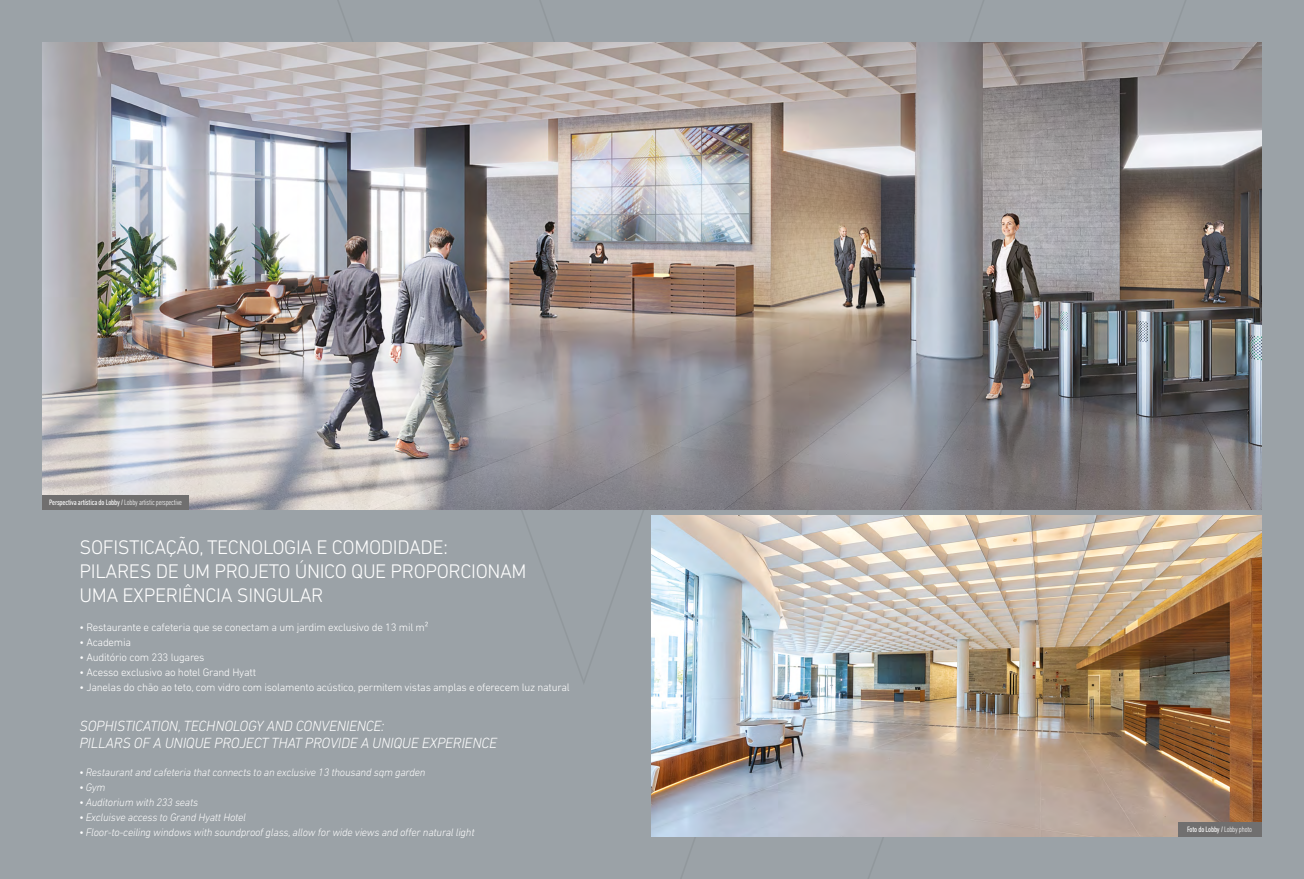
<style>
.page{position:relative;width:1304px;height:879px;background:#9ba2a7}
.page>*{position:absolute;margin:0;border:0;box-sizing:border-box;transform-origin:0 0}
.t1{font:300 20px/24px "DIN Next LT Pro";letter-spacing:-.02em;color:#fff}
.t2{font:italic 300 15px/17px "DIN Next LT Pro";letter-spacing:-.02em;color:#fff}
.t3{font:300 11px "DIN Next LT Pro";letter-spacing:-.02em;color:#fff}
.t4{font:italic 300 11px "DIN Next LT Pro";letter-spacing:-.02em;color:#fff}
.t5{font:condensed 8px "DIN Next LT Pro";letter-spacing:-.02em;color:#fff}
.s1{font-weight:300}
</style>
<div class="page">
<img style="left:43px;top:43px;width:1218px;height:466px">
<div style="left:43px;top:495px;width:146px;height:14px;background:#706f6f"></div>
<img style="left:652px;top:515px;width:609px;height:321px">
<div style="left:1178px;top:822px;width:83px;height:14px;background:#706f6f"></div>
<p class="t5" style="left:49px;top:498px;width:134px">Perspectiva artística do Lobby / <span class="s1">Lobby artistic perspective</span></p>
<h1 class="t1" style="left:80px;top:535px;width:449px">SOFISTICAÇÃO, TECNOLOGIA E COMODIDADE:<br>PILARES DE UM PROJETO ÚNICO QUE PROPORCIONAM<br>UMA EXPERIÊNCIA SINGULAR</h1>
<p class="t3" style="left:80px;top:621px;width:350px">• Restaurante e cafeteria que se conectam a um jardim exclusivo de 13 mil m²</p>
<p class="t3" style="left:80px;top:636px;width:53px">• Academia</p>
<p class="t3" style="left:80px;top:651px;width:127px">• Auditório com 233 lugares</p>
<p class="t3" style="left:80px;top:666px;width:178px">• Acesso exclusivo ao hotel Grand Hyatt</p>
<p class="t3" style="left:80px;top:681px;width:492px">• Janelas do chão ao teto, com vidro com isolamento acústico, permitem vistas amplas e oferecem luz natural</p>
<h2 class="t2" style="left:80px;top:717px;width:419px">SOPHISTICATION, TECHNOLOGY AND CONVENIENCE:<br>PILLARS OF A UNIQUE PROJECT THAT PROVIDE A UNIQUE EXPERIENCE</h2>
<p class="t4" style="left:80px;top:766px;width:347px">• Restaurant and cafeteria that connects to an exclusive 13 thousand sqm garden</p>
<p class="t4" style="left:80px;top:781px;width:28px">• Gym</p>
<p class="t4" style="left:80px;top:796px;width:120px">• Auditorium with 233 seats</p>
<p class="t4" style="left:80px;top:811px;width:168px">• Excluisve access to Grand Hyatt Hotel</p>
<p class="t4" style="left:80px;top:826px;width:397px">• Floor-to-ceiling windows with soundproof glass, allow for wide views and offer natural light</p>
<p class="t5" style="left:1187px;top:825px;width:66px">Foto do Lobby / <span class="s1">Lobby photo</span></p>
</div>
